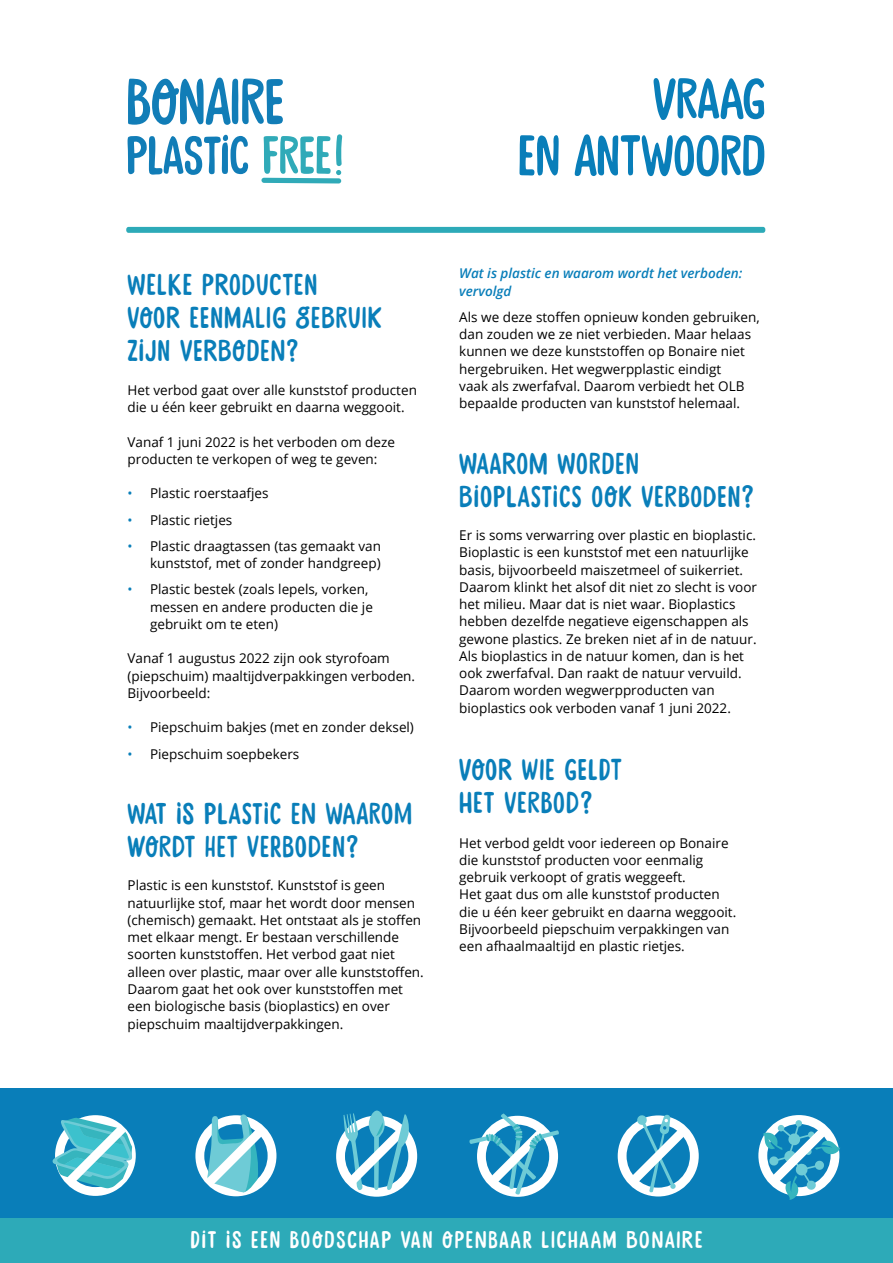
<style>
.page{position:relative;width:893px;height:1263px;background:#fff}
.page>*{position:absolute;margin:0;border:0;box-sizing:border-box;transform-origin:0 0}
.t1{font:57px/57px "Stick A Round W00 Stick A Round";color:#097eb9;text-align:right}
.t2{font:30px/33px "Stick A Round W00 Stick A Round";letter-spacing:.04em;color:#097eb9}
.t3{font:24px "Stick A Round W00 Stick A Round";letter-spacing:.08em;color:#fff}
.t4{font:13.5px/17.2px "Open Sans";color:#000}
.t5{font:italic 600 13.5px/17.2px "Open Sans";color:#097eb9}
.s1{color:#097eb9}
</style>
<div class="page">
<svg style="left:128px;top:78px;width:155px;height:47px"></svg>
<svg style="left:128px;top:135px;width:120px;height:40px"></svg>
<svg style="left:261px;top:134px;width:81px;height:49px"></svg>
<div style="left:0;top:1217px;width:893px;height:46px;background:#2daab8"></div>
<div style="left:0;top:1089px;width:893px;height:129px;background:#097eb9"></div>
<svg style="left:618px;top:1114px;width:81px;height:82px"></svg>
<svg style="left:336px;top:1110px;width:81px;height:87px"></svg>
<svg style="left:469px;top:1113px;width:90px;height:84px"></svg>
<svg style="left:758px;top:1115px;width:82px;height:85px"></svg>
<svg style="left:53px;top:1115px;width:83px;height:81px"></svg>
<svg style="left:195px;top:1114px;width:81px;height:82px"></svg>
<svg style="left:126px;top:227px;width:640px;height:6px"></svg>
<h1 class="t1" style="left:518px;top:73px;width:249px">VRAAG<br>EN ANTWOORD</h1>
<h2 class="t2" style="left:128px;top:270px;width:256px">WELKE PRODUCTEN<br>VOOR EENMALIG GEBRUIK<br>ZIJN VERBODEN?</h2>
<p class="t4" style="left:128px;top:381px;width:291px">Het verbod gaat over alle kunststof producten die u één keer gebruikt en daarna weggooit.</p>
<p class="t4" style="left:128px;top:433px;width:269px">Vanaf 1 juni 2022 is het verboden om deze producten te verkopen of weg te geven:</p>
<p class="t4" style="left:128px;top:484px;width:143px"><span class="s1">•</span> Plastic roerstaafjes</p>
<p class="t4" style="left:128px;top:511px;width:106px"><span class="s1">•</span> Plastic rietjes</p>
<p class="t4" style="left:128px;top:537px;width:255px;text-align:right"><span class="s1">•</span> Plastic draagtassen (tas gemaakt van kunststof, met of zonder handgreep)</p>
<p class="t4" style="left:150px;top:580px;width:224px;text-indent:-23px"><span class="s1">•</span> Plastic bestek (zoals lepels, vorken, messen en andere producten die je gebruikt om te eten)</p>
<p class="t4" style="left:128px;top:649px;width:289px">Vanaf 1 augustus 2022 zijn ook styrofoam (piepschuim) maaltijdverpakkingen verboden.<br>Bijvoorbeeld:</p>
<p class="t4" style="left:128px;top:718px;width:288px"><span class="s1">•</span> Piepschuim bakjes (met en zonder deksel)</p>
<p class="t4" style="left:128px;top:745px;width:173px"><span class="s1">•</span> Piepschuim soepbekers</p>
<h2 class="t2" style="left:128px;top:799px;width:286px">WAT IS PLASTIC EN WAAROM<br>WORDT HET VERBODEN?</h2>
<p class="t4" style="left:128px;top:876px;width:298px">Plastic is een kunststof. Kunststof is geen natuurlijke stof, maar het wordt door mensen (chemisch) gemaakt. Het ontstaat als je stoffen met elkaar mengt. Er bestaan verschillende soorten kunststoffen. Het verbod gaat niet alleen over plastic, maar over alle kunststoffen.<br>Daarom gaat het ook over kunststoffen met een biologische basis (bioplastics) en over piepschuim maaltijdverpakkingen.</p>
<p class="t5" style="left:459px;top:265px;width:285px">Wat is plastic en waarom wordt het verboden: vervolgd</p>
<p class="t4" style="left:459px;top:308px;width:302px">Als we deze stoffen opnieuw konden gebruiken, dan zouden we ze niet verbieden. Maar helaas kunnen we deze kunststoffen op Bonaire niet hergebruiken. Het wegwerpplastic eindigt<br>vaak als zwerfafval. Daarom verbiedt het OLB bepaalde producten van kunststof helemaal.</p>
<h2 class="t2" style="left:459px;top:448px;width:296px">WAAROM WORDEN<br>BIOPLASTICS OOK VERBODEN?</h2>
<p class="t4" style="left:459px;top:526px;width:299px">Er is soms verwarring over plastic en bioplastic.<br>Bioplastic is een kunststof met een natuurlijke basis, bijvoorbeeld maiszetmeel of suikerriet.<br>Daarom klinkt het alsof dit niet zo slecht is voor het milieu. Maar dat is niet waar. Bioplastics hebben dezelfde negatieve eigenschappen als gewone plastics. Ze breken niet af in de natuur.<br>Als bioplastics in de natuur komen, dan is het ook zwerfafval. Dan raakt de natuur vervuild.<br>Daarom worden wegwerpproducten van bioplastics ook verboden vanaf 1 juni 2022.</p>
<h2 class="t2" style="left:459px;top:755px;width:163px">VOOR WIE GELDT<br>HET VERBOD?</h2>
<p class="t4" style="left:459px;top:834px;width:279px">Het verbod geldt voor iedereen op Bonaire die kunststof producten voor eenmalig gebruik verkoopt of gratis weggeeft.<br>Het gaat dus om alle kunststof producten die u één keer gebruikt en daarna weggooit.<br>Bijvoorbeeld piepschuim verpakkingen van een afhaalmaaltijd en plastic rietjes.</p>
<h3 class="t3" style="left:191px;top:1226px;width:513px">DIT IS EEN BOODSCHAP VAN OPENBAAR LICHAAM BONAIRE</h3>
</div>
